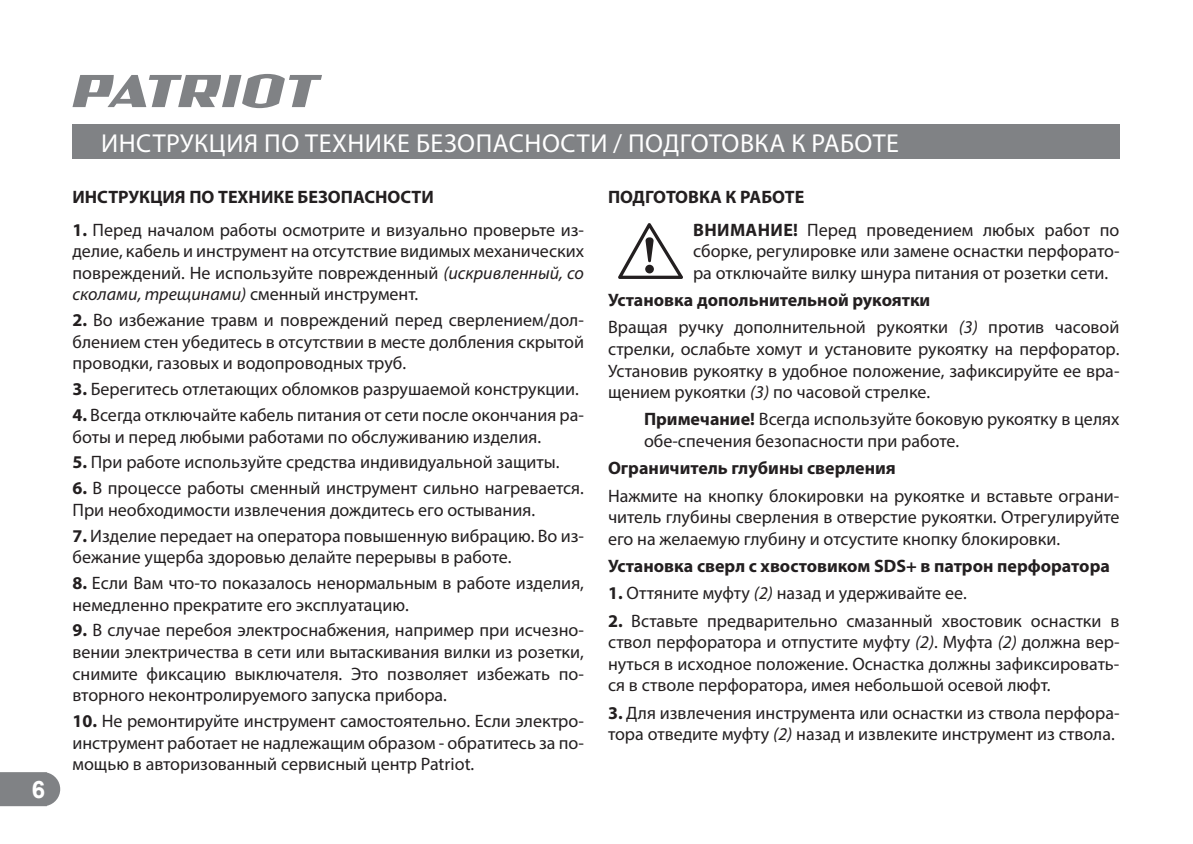
<style>
.page{position:relative;width:1193px;height:844px;background:#fff}
.page>*{position:absolute;margin:0;border:0;box-sizing:border-box;transform-origin:0 0}
.t1{font:26px "Myriad Pro";letter-spacing:.02em;color:#fff}
.t2{font:700 24px "Arial";color:#fff}
.t3{font:18px/21.6px "Myriad Pro";color:#231f20}
.t4{font:700 18px "Myriad Pro";color:#231f20}
.s1{font-weight:700}
.s2{font-style:italic}
</style>
<div class="page">
<svg style="left:0;top:772px;width:60px;height:34px;background:#87898c"></svg>
<svg style="left:72px;top:74px;width:250px;height:34px"></svg>
<div style="left:72px;top:125px;width:1047px;height:34px;background:#808285"></div>
<svg style="left:618px;top:223px;width:65px;height:56px"></svg>
<h2 class="t2" style="left:32px;top:772px;width:15px">6</h2>
<h1 class="t1" style="left:101px;top:127px;width:799px">ИНСТРУКЦИЯ ПО ТЕХНИКЕ БЕЗОПАСНОСТИ / ПОДГОТОВКА К РАБОТЕ</h1>
<p class="t4" style="left:72px;top:186px;width:363px">ИНСТРУКЦИЯ ПО ТЕХНИКЕ БЕЗОПАСНОСТИ</p>
<p class="t3" style="left:72px;top:218px;width:513px;text-align:justify"><span class="s1">1.</span> Перед началом работы осмотрите и визуально проверьте из&shy;делие, кабель и инструмент на отсутствие видимых механических повреждений. Не используйте поврежденный <span class="s2">(искривленный, со сколами, трещинами)</span> сменный инструмент.</p>
<p class="t3" style="left:72px;top:309px;width:513px;text-align:justify"><span class="s1">2.</span> Во избежание травм и повреждений перед сверлением/дол&shy;блением стен убедитесь в отсутствии в месте долбления скрытой проводки, газовых и водопроводных труб.</p>
<p class="t3" style="left:72px;top:378px;width:508px"><span class="s1">3.</span> Берегитесь отлетающих обломков разрушаемой конструкции.</p>
<p class="t3" style="left:72px;top:404px;width:513px"><span class="s1">4.</span> Всегда отключайте кабель питания от сети после окончания ра&shy;боты и перед любыми работами по обслуживанию изделия.</p>
<p class="t3" style="left:72px;top:451px;width:488px"><span class="s1">5.</span> При работе используйте средства индивидуальной защиты.</p>
<p class="t3" style="left:72px;top:477px;width:513px"><span class="s1">6.</span> В процессе работы сменный инструмент сильно нагревается.<br>При необходимости извлечения дождитесь его остывания.</p>
<p class="t3" style="left:72px;top:524px;width:513px"><span class="s1">7.</span> Изделие передает на оператора повышенную вибрацию. Во из&shy;бежание ущерба здоровью делайте перерывы в работе.</p>
<p class="t3" style="left:72px;top:572px;width:513px"><span class="s1">8.</span> Если Вам что-то показалось ненормальным в работе изделия, немедленно прекратите его эксплуатацию.</p>
<p class="t3" style="left:72px;top:619px;width:513px;text-align:justify"><span class="s1">9.</span> В случае перебоя электроснабжения, например при исчезно&shy;вении электричества в сети или вытаскивания вилки из розетки, снимите фиксацию выключателя. Это позволяет избежать по&shy;вторного неконтролируемого запуска прибора.</p>
<p class="t3" style="left:72px;top:710px;width:513px;text-align:justify"><span class="s1">10.</span> Не ремонтируйте инструмент самостоятельно. Если электро&shy;инструмент работает не надлежащим образом - обратитесь за по&shy;мощью в авторизованный сервисный центр Patriot.</p>
<p class="t3" style="left:693px;top:180px;width:428px;line-height:33px;text-indent:-85px"><span class="s1">ПОДГОТОВКА К РАБОТЕ<br>ВНИМАНИЕ!</span> Перед проведением любых работ по</p>
<p class="t3" style="left:693px;top:240px;width:428px">сборке, регулировке или замене оснастки перфорато&shy;ра отключайте вилку шнура питания от розетки сети.</p>
<p class="t3" style="left:608px;top:286px;width:513px;line-height:27.2px"><span class="s1">Установка допольнительной рукоятки<br></span>Вращая ручку дополнительной рукоятки <span class="s2">(3)</span> против часовой</p>
<p class="t3" style="left:608px;top:338px;width:513px;text-align:justify">стрелки, ослабьте хомут и установите рукоятку на перфоратор.<br>Установив рукоятку в удобное положение, зафиксируйте ее вра&shy;щением рукоятки <span class="s2">(3)</span> по часовой стрелке.</p>
<p class="t3" style="left:644px;top:408px;width:477px"><span class="s1">Примечание!</span> Всегда используйте боковую рукоятку в целях обе-спечения безопасности при работе.</p>
<p class="t4" style="left:608px;top:458px;width:289px">Ограничитель глубины сверления</p>
<p class="t3" style="left:608px;top:484px;width:513px;text-align:justify">Нажмите на кнопку блокировки на рукоятке и вставьте ограни&shy;читель глубины сверления в отверстие рукоятки. Отрегулируйте его на желаемую глубину и отсустите кнопку блокировки.</p>
<p class="t4" style="left:608px;top:556px;width:503px">Установка сверл с хвостовиком SDS+ в патрон перфоратора</p>
<p class="t3" style="left:608px;top:582px;width:360px"><span class="s1">1.</span> Оттяните муфту <span class="s2">(2)</span> назад и удерживайте ее.</p>
<p class="t3" style="left:608px;top:609px;width:513px;text-align:justify"><span class="s1">2.</span> Вставьте предварительно смазанный хвостовик оснастки в ствол перфоратора и отпустите муфту <span class="s2">(2)</span>. Муфта <span class="s2">(2)</span> должна вер&shy;нуться в исходное положение. Оснастка должны зафиксировать&shy;ся в стволе перфоратора, имея небольшой осевой люфт.</p>
<p class="t3" style="left:608px;top:701px;width:513px"><span class="s1">3.</span> Для извлечения инструмента или оснастки из ствола перфора&shy;тора отведите муфту <span class="s2">(2)</span> назад и извлеките инструмент из ствола.</p>
</div>
